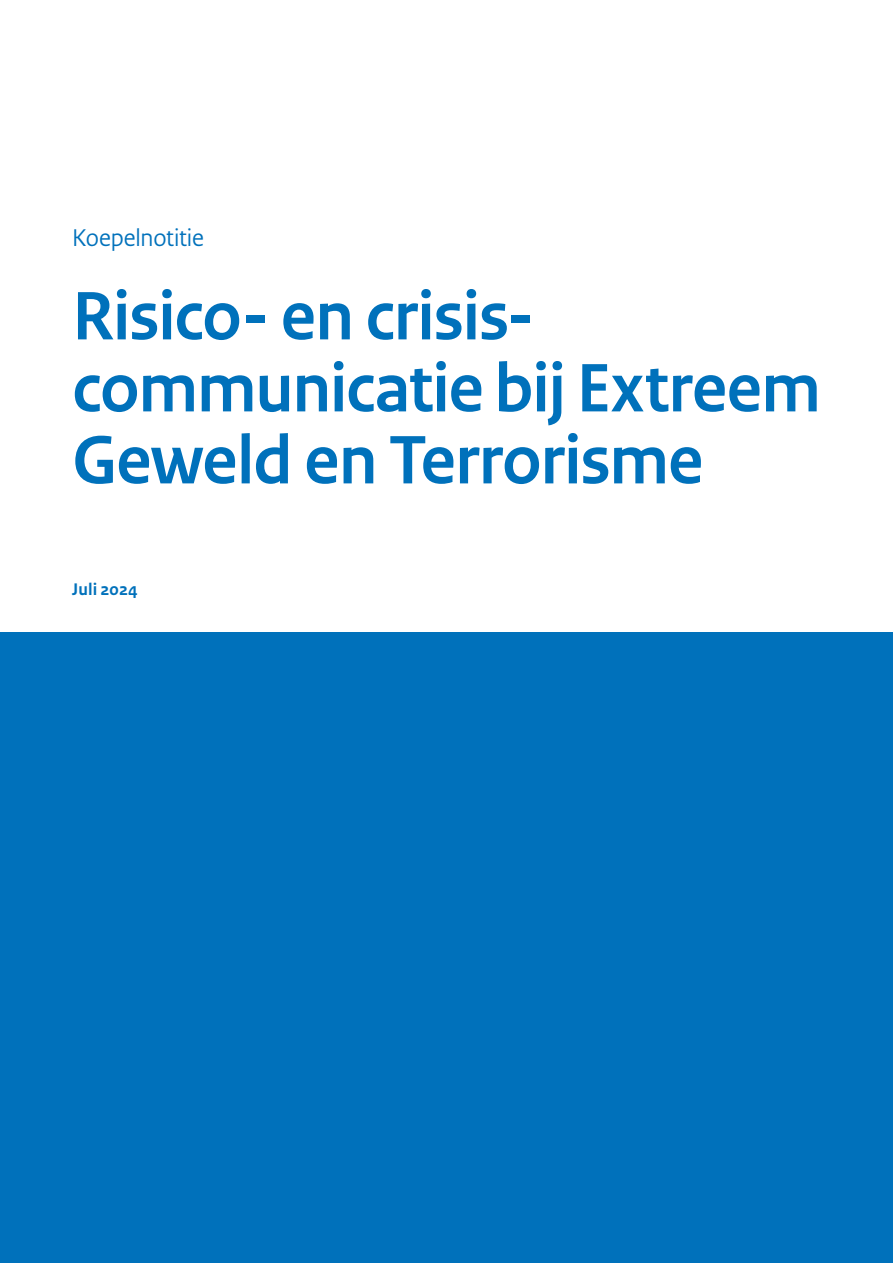
<style>
.page{position:relative;width:893px;height:1263px;background:#fff}
.page>*{position:absolute;margin:0;border:0;box-sizing:border-box;transform-origin:0 0}
.Koepelnotitie_H1_Titel{font:700 72px/72px "Rijksoverheid Sans Heading";letter-spacing:-.01em;color:#0071bb}
.Koepelnotitie_-_chapeau{font:25.5px "Rijksoverheid Sans Heading";letter-spacing:-.005em;color:#0071bb}
.Koepelnotitie_-_datum{font:700 17.7px "Rijksoverheid Sans Text";letter-spacing:.005em;color:#0071bb}
</style>
<div class="page">
<div style="left:0;top:632px;width:893px;height:631px;background:#0071bb"></div>
<p class="Koepelnotitie_-_chapeau" style="left:72px;top:223px;width:133px">Koepelnotitie</p>
<h1 class="Koepelnotitie_H1_Titel" style="left:72px;top:281px;width:750px">Risico- en crisis&shy;communicatie bij Extreem<br>Geweld en Terrorisme</h1>
<p class="Koepelnotitie_-_datum" style="left:72px;top:579px;width:67px">Juli 2024</p>
</div>
